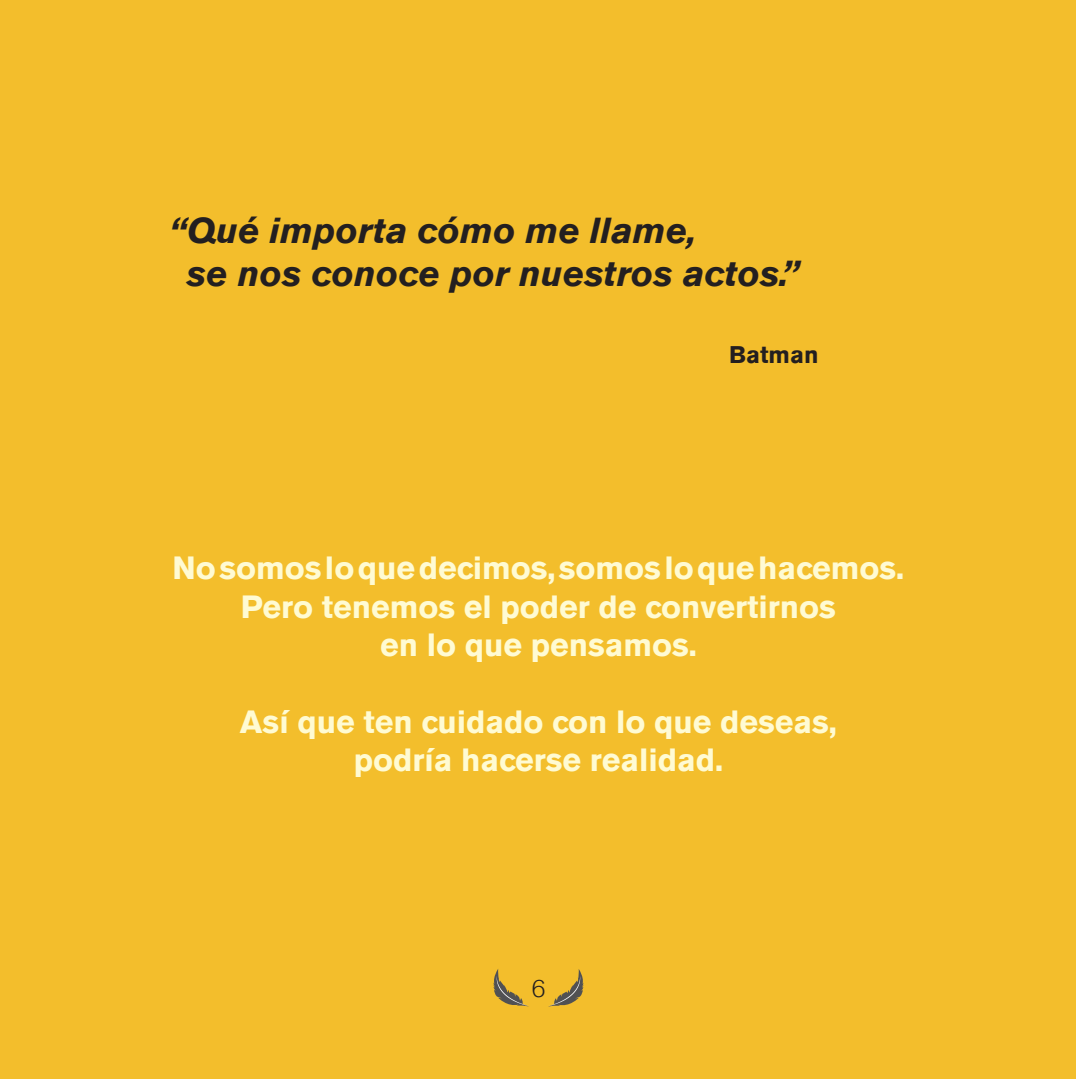
<style>
.page{position:relative;width:1076px;height:1080px;background:#fff}
.page>*{position:absolute;margin:0;border:0;box-sizing:border-box;transform-origin:0 0}
.t1{font:36px/43.2px "Akzidenz Grotesk BE Bold It EB";color:#231f20}
.t2{font:32px/38.4px "Akzidenz Grotesk BE Bold EB";color:#fffbd3;text-align:center}
.t3{font:24px "Akzidenz Grotesk BE Bold EB";color:#231f20}
.t4{font:24px "Akzidenz Grotesk BE Light EB";color:#231f20}
</style>
<div class="page">
<div style="left:0;top:0;width:1075px;height:1078px;background:#f3be2c"></div>
<svg style="left:493px;top:969px;width:36px;height:38px"></svg>
<svg style="left:548px;top:969px;width:36px;height:38px"></svg>
<p class="t1" style="left:187px;top:209px;width:614px;text-indent:-17px">“Qué importa cómo me llame,<br>se nos conoce por nuestros actos.”</p>
<p class="t3" style="left:729px;top:340px;width:91px">Batman</p>
<p class="t2" style="left:173px;top:548px;width:733px">No somos lo que decimos, somos lo que hacemos.<br>Pero tenemos el poder de convertirnos<br>en lo que pensamos.</p>
<p class="t2" style="left:240px;top:702px;width:598px">Así que ten cuidado con lo que deseas, podría hacerse realidad.</p>
<p class="t4" style="left:531px;top:974px;width:15px">6</p>
</div>
